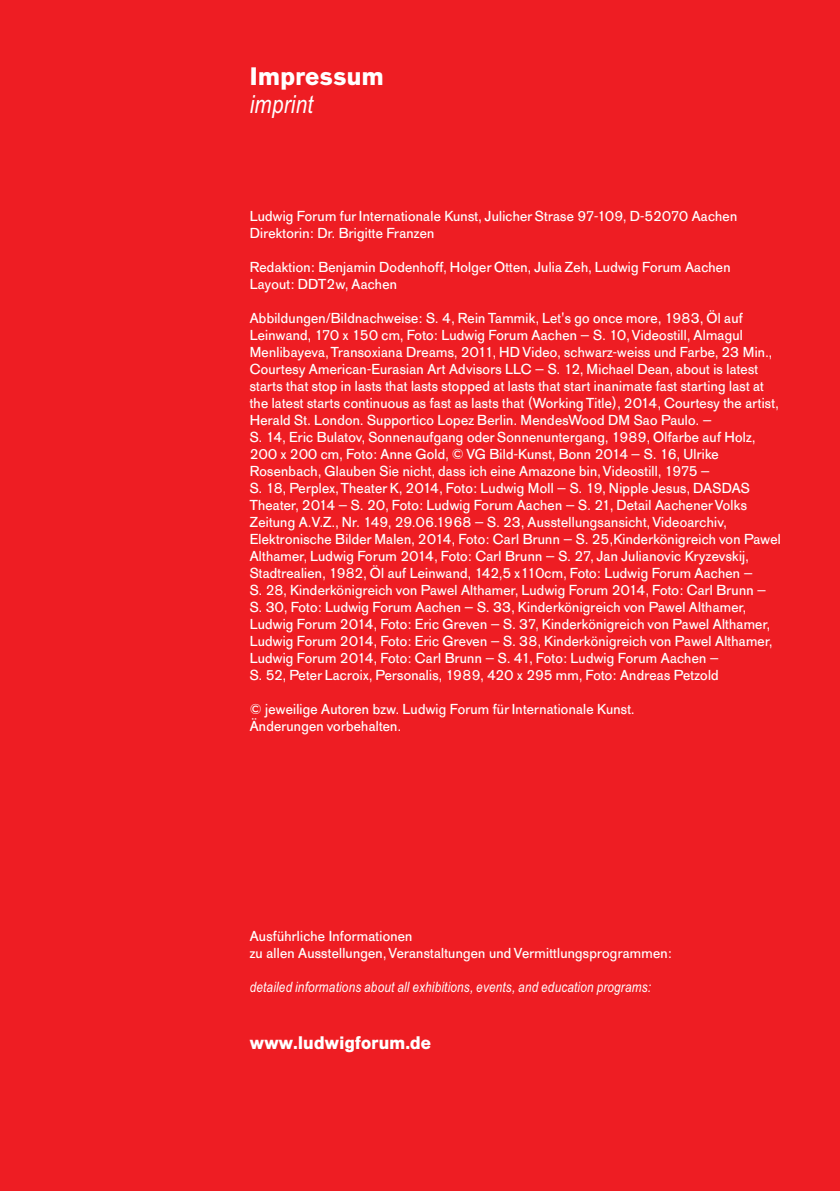
<style>
.page{position:relative;width:840px;height:1191px;background:#fff}
.page>*{position:absolute;margin:0;border:0;box-sizing:border-box;transform-origin:0 0}
.t1{font:700 25px "AG Old Face BQ";letter-spacing:.02em;color:#fff}
.t2{font:italic 25px "Arial Narrow";letter-spacing:.015em;color:#fff}
.t3{font:700 18px "AG Old Face BQ";letter-spacing:.02em;color:#fff}
.t4{font:14.4px/17px "AG Old Face BQ";letter-spacing:.02em;color:#fff}
.t5{font:italic 14.4px "Arial Narrow";letter-spacing:.015em;color:#fff}
</style>
<div class="page">
<div style="left:0;top:0;width:839px;height:1191px;background:#ee1d23"></div>
<h1 class="t1" style="left:249px;top:64px;width:135px">Impressum</h1>
<h1 class="t2" style="left:249px;top:95px;width:65px">imprint</h1>
<p class="t4" style="left:249px;top:208px;width:488px">Ludwig Forum fur Internationale Kunst, Julicher Strase 97-109, D-52070 Aachen<br>Direktorin: Dr. Brigitte Franzen</p>
<p class="t4" style="left:249px;top:259px;width:482px">Redaktion: Benjamin Dodenhoff, Holger Otten, Julia Zeh, Ludwig Forum Aachen<br>Layout: DDT2w, Aachen</p>
<p class="t4" style="left:249px;top:310px;width:532px">Abbildungen/Bildnachweise: S. 4, Rein Tammik, Let's go once more, 1983, Öl auf Leinwand, 170 x 150 cm, Foto: Ludwig Forum Aachen – S. 10, Videostill, Almagul Menlibayeva, Transoxiana Dreams, 2011, HD Video, schwarz-weiss und Farbe, 23 Min., Courtesy American-Eurasian Art Advisors LLC – S. 12, Michael Dean, about is latest starts that stop in lasts that lasts stopped at lasts that start inanimate fast starting last at the latest starts continuous as fast as lasts that (Working Title), 2014, Courtesy the artist, Herald St. London. Supportico Lopez Berlin. MendesWood DM Sao Paulo. –<br>S. 14, Eric Bulatov, Sonnenaufgang oder Sonnenuntergang, 1989, Olfarbe auf Holz, 200 x 200 cm, Foto: Anne Gold, © VG Bild-Kunst, Bonn 2014 – S. 16, Ulrike Rosenbach, Glauben Sie nicht, dass ich eine Amazone bin, Videostill, 1975 –<br>S. 18, Perplex, Theater K, 2014, Foto: Ludwig Moll – S. 19, Nipple Jesus, DASDAS Theater, 2014 – S. 20, Foto: Ludwig Forum Aachen – S. 21, Detail Aachener Volks Zeitung A.V.Z., Nr. 149, 29.06.1968 – S. 23, Ausstellungsansicht, Videoarchiv, Elektronische Bilder Malen, 2014, Foto: Carl Brunn – S. 25,Kinderkönigreich von Pawel Althamer, Ludwig Forum 2014, Foto: Carl Brunn – S. 27, Jan Julianovic Kryzevskij, Stadtrealien, 1982, Öl auf Leinwand, 142,5 x110cm, Foto: Ludwig Forum Aachen –<br>S. 28, Kinderkönigreich von Pawel Althamer, Ludwig Forum 2014, Foto: Carl Brunn – S. 30, Foto: Ludwig Forum Aachen – S. 33, Kinderkönigreich von Pawel Althamer, Ludwig Forum 2014, Foto: Eric Greven – S. 37, Kinderkönigreich von Pawel Althamer, Ludwig Forum 2014, Foto: Eric Greven – S. 38, Kinderkönigreich von Pawel Althamer, Ludwig Forum 2014, Foto: Carl Brunn – S. 41, Foto: Ludwig Forum Aachen –<br>S. 52, Peter Lacroix, Personalis, 1989, 420 x 295 mm, Foto: Andreas Petzold</p>
<p class="t4" style="left:249px;top:701px;width:386px">© jeweilige Autoren bzw. Ludwig Forum für Internationale Kunst.<br>Änderungen vorbehalten.</p>
<p class="t4" style="left:249px;top:927px;width:423px">Ausführliche Informationen<br>zu allen Ausstellungen, Veranstaltungen und Vermittlungsprogrammen:</p>
<p class="t5" style="left:249px;top:981px;width:402px">detailed informations about all exhibitions, events, and education programs:</p>
<p class="t3" style="left:249px;top:1033px;width:183px">www.ludwigforum.de</p>
</div>
